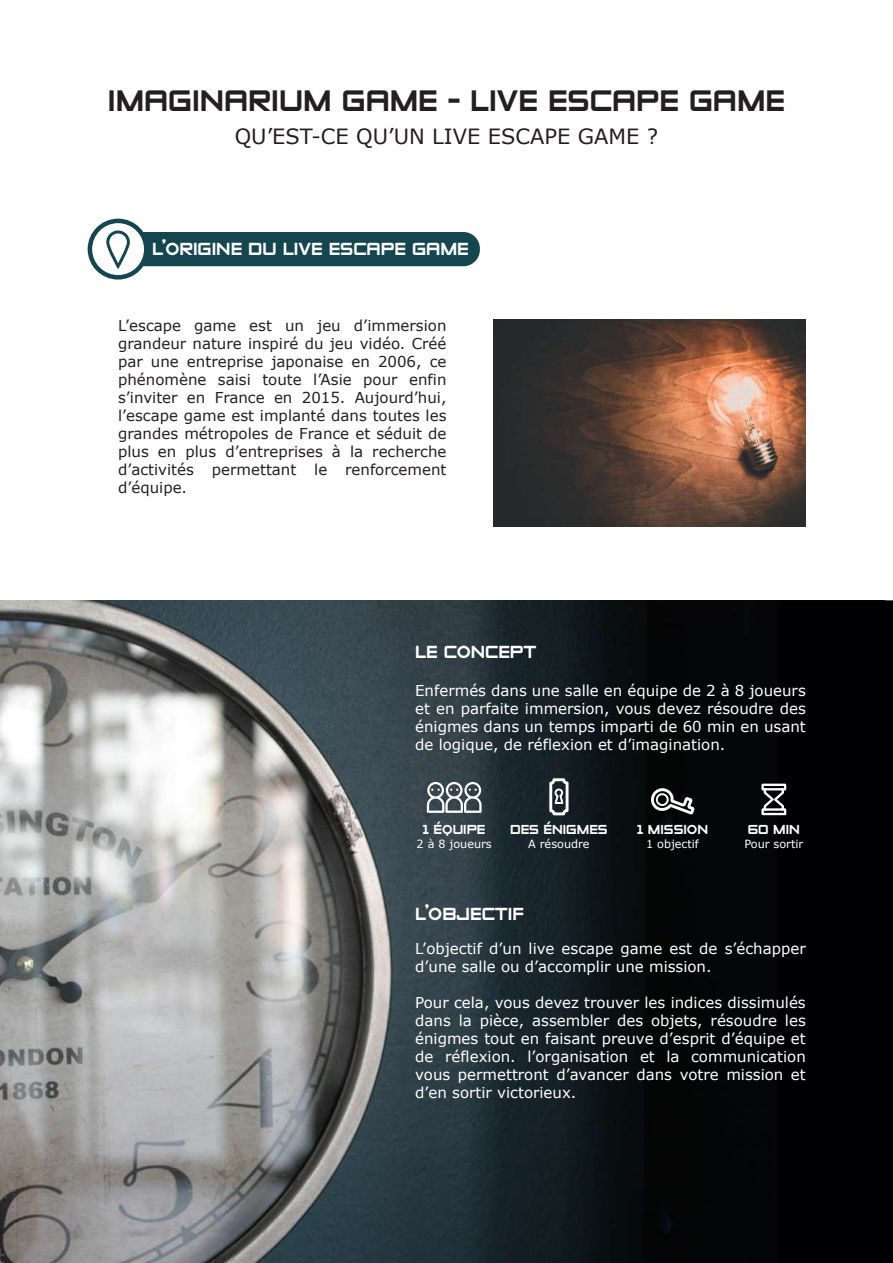
<style>
.page{position:relative;width:893px;height:1263px;background:#fff}
.page>*{position:absolute;margin:0;border:0;box-sizing:border-box;transform-origin:0 0}
.t1{font:33px "Zeroes One";color:#231f20}
.t2{font:21px "Verdana";color:#231f20}
.t3{font:19.5px "Zeroes One";color:#fff}
.t4{font:15px/18px "Verdana";color:#fff;text-align:justify}
.t5{font:15px/18px "Verdana";color:#231f20;text-align:justify}
.t6{font:14.55px "Zeroes One";color:#fff}
.t7{font:11.25px "Verdana";color:#fff}
</style>
<div class="page">
<img style="left:0;top:601px;width:777px;height:662px">
<svg style="left:427px;top:782px;width:55px;height:31px"></svg>
<svg style="left:648px;top:788px;width:48px;height:28px"></svg>
<svg style="left:548px;top:777px;width:22px;height:40px"></svg>
<div style="left:106px;top:230px;width:24px;height:38px;border:3px solid #154650;border-radius:10px"></div>
<div style="left:88px;top:219px;width:61px;height:61px;border:4px solid #154650;border-radius:50%"></div>
<div style="left:142px;top:232px;width:338px;height:34px;background:#154650"></div>
<img style="left:493px;top:319px;width:313px;height:208px">
<div style="left:777px;top:601px;width:116px;height:662px;background:#000004"></div>
<svg style="left:760px;top:782px;width:27px;height:34px"></svg>
<h1 class="t1" style="left:108px;top:81px;width:679px">IMAGINARIUM GAME - LIVE ESCAPE GAME</h1>
<h2 class="t2" style="left:235px;top:122px;width:425px">QU’EST-CE QU’UN LIVE ESCAPE GAME ?</h2>
<h3 class="t3" style="left:152px;top:237px;width:318px">L’ORIGINE DU LIVE ESCAPE GAME</h3>
<p class="t5" style="left:118px;top:316px;width:330px">L’escape game est un jeu d’immersion grandeur nature inspiré du jeu vidéo. Créé par une entreprise japonaise en 2006, ce phénomène saisi toute l’Asie pour enfin s’inviter en France en 2015. Aujourd’hui, l’escape game est implanté dans toutes les grandes métropoles de France et séduit de plus en plus d’entreprises à la recherche d’activités permettant le renforcement d’équipe.</p>
<h3 class="t3" style="left:415px;top:640px;width:123px">LE CONCEPT</h3>
<p class="t4" style="left:415px;top:681px;width:392px">Enfermés dans une salle en équipe de 2 à 8 joueurs et en parfaite immersion, vous devez résoudre des énigmes dans un temps imparti de 60 min en usant de logique, de réflexion et d’imagination.</p>
<p class="t6" style="left:423px;top:820px;width:64px">1 ÉQUIPE</p>
<p class="t7" style="left:417px;top:836px;width:77px">2 à 8 joueurs</p>
<p class="t7" style="left:646px;top:836px;width:54px">1 objectif</p>
<p class="t6" style="left:510px;top:820px;width:99px">DES ÉNIGMES</p>
<p class="t6" style="left:637px;top:820px;width:72px">1 MISSION</p>
<p class="t7" style="left:528px;top:836px;width:63px">A résoudre</p>
<h3 class="t3" style="left:415px;top:902px;width:110px">L’OBJECTIF</h3>
<p class="t6" style="left:748px;top:820px;width:54px">60 MIN</p>
<p class="t7" style="left:744px;top:836px;width:61px">Pour sortir</p>
<p class="t4" style="left:415px;top:939px;width:392px">L’objectif d’un live escape game est de s’échapper d’une salle ou d’accomplir une mission.</p>
<p class="t4" style="left:415px;top:993px;width:392px">Pour cela, vous devez trouver les indices dissimulés dans la pièce, assembler des objets, résoudre les énigmes tout en faisant preuve d’esprit d’équipe et de réflexion. l’organisation et la communication vous permettront d’avancer dans votre mission et d’en sortir victorieux.</p>
</div>
